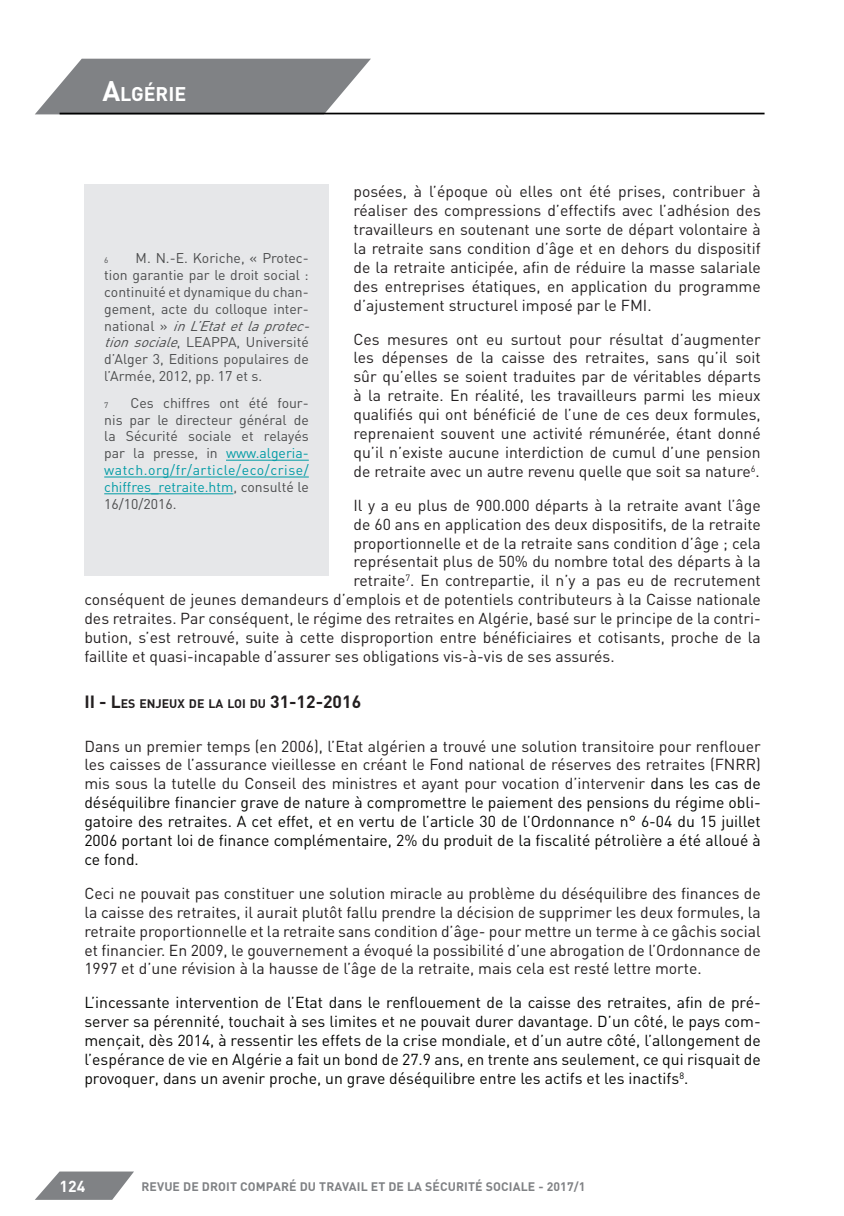
<style>
.page{position:relative;width:844px;height:1216px;background:#fff}
.page>*{position:absolute;margin:0;border:0;box-sizing:border-box;transform-origin:0 0}
.t1{font:700 19.6px "DIN";color:#fff}
.t2{font:15.75px/18.9px "DIN";color:#231f20;text-align:justify}
.t3{font:15.75px/18.9px "DIN";color:#040503;text-align:justify}
.t4{font:700 15.75px "DIN";color:#fff}
.t5{font:14px/16.8px "DIN";color:#4b4c4d}
.t6{font:700 12.25px "DIN";letter-spacing:.01em;color:#808285}
.t7{font:700 12.25px "DIN";color:#231f20}
.t8{font:8.05px "DIN";color:#4b4c4d}
.s1{font-size:28px}
.s2{font-size:17.5px}
.s3{color:#231f20}
.s4{font-style:italic}
.s5{color:#009ba5}
</style>
<div class="page">
<svg style="left:35px;top:1171px;width:99px;height:28px"></svg>
<svg style="left:35px;top:59px;width:336px;height:55px;background:#909295"></svg>
<hr style="left:60px;top:113px;width:704px;height:1px;background:#000">
<div style="left:84px;top:184px;width:244px;height:392px;background:#e6e7e9"></div>
<hr style="left:226px;top:460px;width:83px;height:1px;background:#009ba5">
<hr style="left:104px;top:476px;width:205px;height:1px;background:#009ba5">
<hr style="left:104px;top:493px;width:129px;height:1px;background:#009ba5">
<p class="t1" style="left:102px;top:81px;width:85px"><span class="s1">A</span>LGÉRIE</p>
<p class="t2" style="left:353px;top:182px;width:409px">posées, à l’époque où elles ont été prises, contribuer à réaliser des compressions d’effectifs avec l’adhésion des travailleurs en soutenant une sorte de départ volontaire à la retraite sans condition d’âge et en dehors du dispositif de la retraite anticipée, afin de réduire la masse salariale des entreprises étatiques, en application du programme d’ajustement structurel imposé par le FMI.</p>
<p class="t2" style="left:353px;top:329px;width:409px">Ces mesures ont eu surtout pour résultat d’augmenter les dépenses de la caisse des retraites, sans qu’il soit sûr qu’elles se soient traduites par de véritables départs à la retraite. En réalité, les travailleurs parmi les mieux qualifiés qui ont bénéficié de l’une de ces deux formules, reprenaient souvent une activité rémunérée, étant donné qu’il n’existe aucune interdiction de cumul d’une pension de retraite avec un autre revenu quelle que soit sa nature<sup>6</sup>.</p>
<p class="t2" style="left:353px;top:495px;width:408px">Il y a eu plus de 900.000 départs à la retraite avant l’âge</p>
<p class="t2" style="left:353px;top:514px;width:409px">de 60 ans en application des deux dispositifs, de la retraite</p>
<p class="t2" style="left:353px;top:533px;width:409px">proportionnelle et de la retraite sans condition d’âge ; cela</p>
<p class="t2" style="left:353px;top:552px;width:408px">représentait plus de 50% du nombre total des départs à la</p>
<p class="t2" style="left:353px;top:571px;width:409px">retraite<sup>7</sup>. En contrepartie, il n’y a pas eu de recrutement</p>
<p class="t2" style="left:84px;top:590px;width:677px">conséquent de jeunes demandeurs d’emplois et de potentiels contributeurs à la Caisse nationale</p>
<p class="t2" style="left:84px;top:608px;width:677px">des retraites. Par conséquent, le régime des retraites en Algérie, basé sur le principe de la contri-</p>
<p class="t2" style="left:84px;top:627px;width:677px">bution, s’est retrouvé, suite à cette disproportion entre bénéficiaires et cotisants, proche de la</p>
<p class="t2" style="left:84px;top:646px;width:531px">faillite et quasi-incapable d’assurer ses obligations vis-à-vis de ses assurés.</p>
<p class="t7" style="left:84px;top:695px;width:278px"><span class="s2">II - L</span>ES ENJEUX DE LA LOI DU <span class="s2">31-12-2016</span></p>
<p class="t3" style="left:84px;top:736px;width:677px"><span class="s3">Dans un premier temps (en 2006), l’Etat algérien a trouvé une solution transitoire pour renflouer les caisses de l’assurance vieillesse en créant le Fond national de réserves des retraites (FNRR) mis sous la tutelle du Conseil des ministres et ayant pour vocation d’intervenir</span> dans les cas de déséquilibre financier grave de nature à compromettre le paiement des pensions du régime obli&shy;gatoire des retraites. A cet effet, et en vertu de l’article 30 de l’Ordonnance n° 6-04 du 15 juillet 2006 portant loi de finance complémentaire, 2% du produit de la fiscalité pétrolière a été alloué à ce fond.</p>
<p class="t2" style="left:84px;top:883px;width:677px">Ceci ne pouvait pas constituer une solution miracle au problème du déséquilibre des finances de la caisse des retraites, il aurait plutôt fallu prendre la décision de supprimer les deux formules, la retraite proportionnelle et la retraite sans condition d’âge- pour mettre un terme à ce gâchis social et financier. En 2009, le gouvernement a évoqué la possibilité d’une abrogation de l’Ordonnance de 1997 et d’une révision à la hausse de l’âge de la retraite, mais cela est resté lettre morte.</p>
<p class="t3" style="left:84px;top:992px;width:677px">L’incessante intervention de l’Etat dans le renflouement de la caisse des retraites, afin de pré&shy;server sa pérennité, touchait à ses limites et ne pouvait durer davantage. D’un côté, le pays com&shy;mençait, dès 2014, à ressentir les effets de la crise mondiale, et d’un autre côté, l’allongement de l’espérance de vie en Algérie a fait un bond de 27.9 ans, en trente ans seulement, ce qui risquait de provoquer, dans un avenir proche, un grave déséquilibre entre les actifs et les inactifs<sup>8</sup>.</p>
<p class="t5" style="left:104px;top:250px;width:212px;text-indent:31px">M. N.-E. Koriche, « Protec&shy;tion garantie par le droit social : continuité et dynamique du chan&shy;gement, acte du colloque inter&shy;n a t i o n a l » <span class="s4">in L’Etatetlaprotec&shy;tionsociale</span>, LEAPPA, Université d’Alger 3, Editions populaires de l’Armée, 2012, pp. 17 et s.</p>
<p class="t8" style="left:104px;top:400px;width:6px">7</p>
<p class="t8" style="left:104px;top:255px;width:6px">6</p>
<p class="t5" style="left:104px;top:394px;width:206px;text-align:justify;text-indent:26px">Ces chiffres ont été four&shy;nis par le directeur général de la Sécurité sociale et relayés par la presse, in <span class="s5">www.algeria&shy;watch.org/fr/article/eco/crise/ chiffres_retraite.htm</span>, consulté le 16/10/2016.</p>
<p class="t4" style="left:60px;top:1176px;width:27px">124</p>
<p class="t6" style="left:141px;top:1178px;width:445px">REVUE DE DROIT COMPARÉ DU TRAVAIL ET DE LA SÉCURITÉ SOCIALE - 2017/1</p>
</div>
